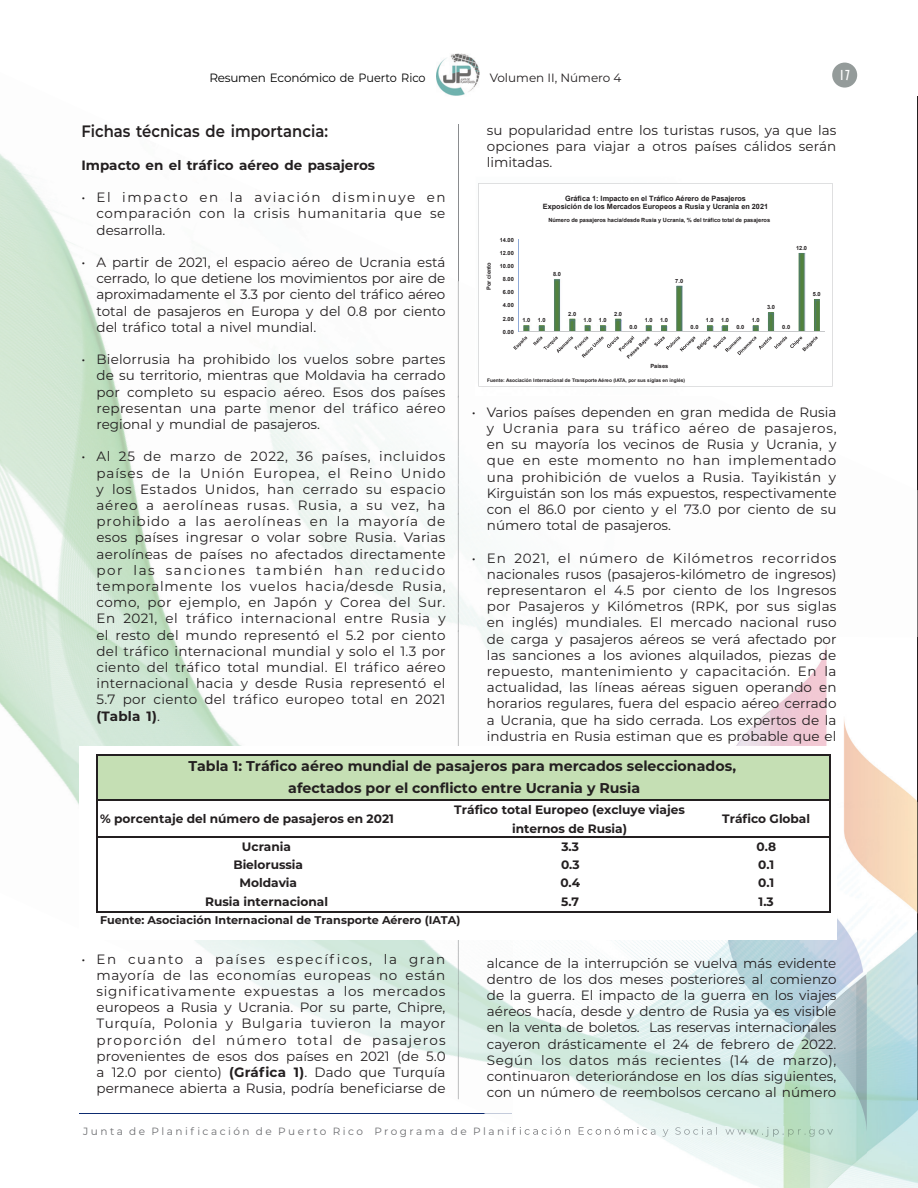
<style>
.page{position:relative;width:918px;height:1188px;background:#fff}
.page>*{position:absolute;margin:0;border:0;box-sizing:border-box;transform-origin:0 0}
.t1{font:600 16.5px "Montserrat";color:#231f20;scale:.9 1}
.t2{font:condensed 15px "Gill Sans";color:#fff}
.t3{font:700 14.25px/22.4px "Montserrat";color:#231f20;text-align:center}
.t4{font:13.5px/16.2px "Montserrat";color:#231f20;text-align:justify}
.t5{font:700 13.5px "Montserrat";color:#231f20}
.t6{font:700 12.15px/19.2px "Montserrat";color:#231f20;text-align:center}
.t7{font:12px "Montserrat";letter-spacing:-.02em;color:#000}
.t8{font:12px "Montserrat";color:#231f20}
.t9{font:700 11.25px "Montserrat";color:#231f20}
.t10{font:10.5px "Montserrat";letter-spacing:.235em;color:#6c6d70}
.t11{font:700 7.35px/8.7px "Arial";color:#231f20;text-align:center}
.t12{font:700 5.7px "Arial";color:#231f20}
.t13{font:700 4.8px "Arial";color:#231f20}
.s1{font-weight:700}
.s2{font-weight:500}
</style>
<div class="page">
<hr style="left:917px;top:96px;width:1px;height:1003px;background:#231f20">
<img style="left:436px;top:54px;width:44px;height:18px">
<hr style="left:79px;top:1113px;width:758px;height:1px;background:#0d2b70">
<img style="left:0;top:72px;width:480px;height:175px">
<img style="left:0;top:247px;width:469px;height:312px">
<img style="left:0;top:364px;width:426px;height:216px">
<img style="left:0;top:482px;width:381px;height:117px">
<img style="left:0;top:599px;width:214px;height:118px">
<img style="left:421px;top:940px;width:92px;height:160px">
<img style="left:12px;top:717px;width:281px;height:279px">
<img style="left:469px;top:1010px;width:44px;height:90px">
<img style="left:917px;top:490px;width:1px;height:147px">
<img style="left:458px;top:281px;width:1px;height:114px">
<img style="left:458px;top:395px;width:1px;height:118px">
<img style="left:458px;top:513px;width:1px;height:117px">
<img style="left:458px;top:630px;width:1px;height:116px">
<img style="left:458px;top:940px;width:1px;height:42px">
<img style="left:458px;top:982px;width:1px;height:117px">
<svg style="left:484px;top:1113px;width:29px;height:1px"></svg>
<div style="left:832px;top:63px;width:25px;height:25px;background:#949b9a;border-radius:50%"></div>
<img style="left:513px;top:637px;width:405px;height:551px">
<img style="left:513px;top:1113px;width:324px;height:1px">
<img style="left:514px;top:1127px;width:203px;height:10px">
<img style="left:725px;top:1127px;width:90px;height:10px">
<img style="left:819px;top:1129px;width:14px;height:6px">
<img style="left:476px;top:177px;width:227px;height:210px">
<svg style="left:478px;top:183px;width:355px;height:203px"></svg>
<div style="left:79px;top:746px;width:757px;height:194px;background:#fff"></div>
<div style="left:97px;top:755px;width:733px;height:45px;background:#c5dfb4"></div>
<hr style="left:96px;top:754px;width:2px;height:159px;background:#231f20">
<hr style="left:829px;top:756px;width:2px;height:157px;background:#231f20">
<hr style="left:98px;top:754px;width:733px;height:2px;background:#231f20">
<hr style="left:98px;top:799px;width:733px;height:2px;background:#231f20">
<hr style="left:98px;top:836px;width:733px;height:2px;background:#231f20">
<hr style="left:98px;top:911px;width:733px;height:2px;background:#231f20">
<p class="t7" style="left:209px;top:69px;width:218px">Resumen Económico de Puerto Rico</p>
<p class="t8" style="left:490px;top:69px;width:133px">Volumen II, Número 4</p>
<p class="t2" style="left:839px;top:66px;width:12px">17</p>
<p class="t1" style="left:82px;top:120px;width:275px">Fichas técnicas de importancia:</p>
<p class="t5" style="left:82px;top:155px;width:295px">Impacto en el tráfico aéreo de pasajeros</p>
<p class="t4" style="left:97px;top:189px;width:351px;text-indent:-15px">• El impacto en la aviación disminuye en comparación con la crisis humanitaria que se desarrolla.</p>
<p class="t4" style="left:97px;top:254px;width:350px;text-indent:-15px">• A partir de 2021, el espacio aéreo de Ucrania está cerrado, lo que detiene los movimientos por aire de aproximadamente el 3.3 por ciento del tráfico aéreo total de pasajeros en Europa y del 0.8 por ciento del tráfico total a nivel mundial.</p>
<p class="t4" style="left:97px;top:351px;width:351px;text-indent:-15px">• Bielorrusia ha prohibido los vuelos sobre partes de su territorio, mientras que Moldavia ha cerrado por completo su espacio aéreo. Esos dos países representan una parte menor del tráfico aéreo regional y mundial de pasajeros.</p>
<p class="t4" style="left:97px;top:448px;width:351px;text-indent:-15px">• Al 25 de marzo de 2022, 36 países, incluidos países de la Unión Europea, el Reino Unido y los Estados Unidos, han cerrado su espacio aéreo a aerolíneas rusas. Rusia, a su vez, ha prohibido a las aerolíneas en la mayoría de esos países ingresar o volar sobre Rusia. Varias aerolíneas de países no afectados directamente por las sanciones también han reducido temporalmente los vuelos hacia/desde Rusia, como, por ejemplo, en Japón y Corea del Sur.<br>En 2021, el tráfico internacional entre Rusia y el resto del mundo representó el 5.2 por ciento del tráfico internacional mundial y solo el 1.3 por ciento del tráfico total mundial. El tráfico aéreo internacional hacia y desde Rusia representó el 5.7 por ciento del tráfico europeo total en 2021 <span class="s1">(Tabla 1)</span>.</p>
<p class="t4" style="left:487px;top:121px;width:351px">su popularidad entre los turistas rusos, ya que las opciones para viajar a otros países cálidos serán limitadas.</p>
<p class="t12" style="left:485px;top:290px;width:29px;rotate:-90deg">Por ciento</p>
<p class="t11" style="left:543px;top:194px;width:227px">Gráfica 1: Impacto en el Tráfico Aérero de Pasajeros<br>Exposición de los Mercados Europeos a Rusia y Ucrania en 2021</p>
<p class="t12" style="left:548px;top:216px;width:223px">Número de pasajeros hacia/desde Rusia y Ucrania, % del tráfico total de pasajeros</p>
<p class="t12" style="left:500px;top:236px;width:16px">14.00</p>
<p class="t12" style="left:500px;top:249px;width:16px">12.00</p>
<p class="t12" style="left:796px;top:244px;width:13px">12.0</p>
<p class="t12" style="left:500px;top:262px;width:16px">10.00</p>
<p class="t12" style="left:503px;top:275px;width:13px">8.00</p>
<p class="t12" style="left:553px;top:270px;width:9px">8.0</p>
<p class="t12" style="left:675px;top:277px;width:9px">7.0</p>
<p class="t12" style="left:503px;top:288px;width:13px">6.00</p>
<p class="t12" style="left:813px;top:290px;width:9px">5.0</p>
<p class="t12" style="left:503px;top:301px;width:13px">4.00</p>
<p class="t12" style="left:767px;top:303px;width:9px">3.0</p>
<p class="t12" style="left:503px;top:315px;width:13px">2.00</p>
<p class="t12" style="left:522px;top:316px;width:9px">1.0</p>
<p class="t12" style="left:538px;top:316px;width:9px">1.0</p>
<p class="t12" style="left:568px;top:310px;width:9px">2.0</p>
<p class="t12" style="left:614px;top:310px;width:9px">2.0</p>
<p class="t12" style="left:584px;top:316px;width:9px">1.0</p>
<p class="t12" style="left:599px;top:316px;width:9px">1.0</p>
<p class="t12" style="left:645px;top:316px;width:9px">1.0</p>
<p class="t12" style="left:660px;top:316px;width:9px">1.0</p>
<p class="t12" style="left:706px;top:316px;width:9px">1.0</p>
<p class="t12" style="left:721px;top:316px;width:9px">1.0</p>
<p class="t12" style="left:752px;top:316px;width:9px">1.0</p>
<p class="t12" style="left:503px;top:328px;width:13px">0.00</p>
<p class="t12" style="left:629px;top:323px;width:9px">0.0</p>
<p class="t12" style="left:691px;top:323px;width:9px">0.0</p>
<p class="t12" style="left:736px;top:323px;width:9px">0.0</p>
<p class="t12" style="left:782px;top:323px;width:9px">0.0</p>
<p class="t12" style="left:650px;top:362px;width:20px">Países</p>
<p class="t13" style="left:487px;top:377px;width:199px">Fuente: Asociación Internacional de Transporte Aéreo (IATA, por sus siglas en inglés)</p>
<p class="t4" style="left:487px;top:404px;width:351px;text-indent:-15px">• Varios países dependen en gran medida de Rusia y Ucrania para su tráfico aéreo de pasajeros, en su mayoría los vecinos de Rusia y Ucrania, y que en este momento no han implementado una prohibición de vuelos a Rusia. Tayikistán y Kirguistán son los más expuestos, respectivamente con el 86.0 por ciento y el 73.0 por ciento de su número total de pasajeros.</p>
<p class="t4" style="left:487px;top:549px;width:351px;text-indent:-15px">• En 2021, el número de Kilómetros recorridos nacionales rusos (pasajeros-kilómetro de ingresos) representaron el 4.5 por ciento de los Ingresos por Pasajeros y Kilómetros (RPK, por sus siglas en inglés) mundiales. El mercado nacional ruso de carga y pasajeros aéreos se verá afectado por las sanciones a los aviones alquilados, piezas de repuesto, mantenimiento y capacitación. En la actualidad, las líneas aéreas siguen operando en horarios regulares, fuera del espacio aéreo cerrado a Ucrania, que ha sido cerrada. Los expertos de la industria en Rusia estiman que es probable que el</p>
<p class="t3" style="left:188px;top:754px;width:549px">Tabla 1: Tráfico aéreo mundial de pasajeros para mercados seleccionados, afectados por el conflicto entre Ucrania y Rusia</p>
<p class="t6" style="left:100px;top:809px;width:295px">% porcentaje del número de pasajeros en 2021</p>
<p class="t6" style="left:454px;top:799px;width:232px">Tráfico total Europeo (excluye viajes internos de Rusia)</p>
<p class="t6" style="left:722px;top:808px;width:89px">Tráfico Global</p>
<p class="t6" style="left:242px;top:836px;width:51px">Ucrania</p>
<p class="t6" style="left:561px;top:836px;width:19px">3.3</p>
<p class="t6" style="left:757px;top:836px;width:21px">0.8</p>
<p class="t6" style="left:233px;top:855px;width:71px">Bielorussia</p>
<p class="t6" style="left:561px;top:855px;width:20px">0.3</p>
<p class="t6" style="left:758px;top:855px;width:18px">0.1</p>
<p class="t6" style="left:240px;top:873px;width:59px">Moldavia</p>
<p class="t6" style="left:560px;top:873px;width:21px">0.4</p>
<p class="t6" style="left:758px;top:873px;width:18px">0.1</p>
<p class="t6" style="left:205px;top:891px;width:124px">Rusia internacional</p>
<p class="t6" style="left:561px;top:891px;width:19px">5.7</p>
<p class="t6" style="left:759px;top:891px;width:17px">1.3</p>
<p class="t9" style="left:100px;top:912px;width:362px">Fuente: Asociación Internacional de Transporte Aérero (IATA)</p>
<p class="t4" style="left:97px;top:950px;width:351px;text-indent:-15px">• En cuanto a países específicos, la gran mayoría de las economías europeas no están significativamente expuestas a los mercados europeos a Rusia y Ucrania. Por su parte, Chipre, Turquía, Polonia y Bulgaria tuvieron la mayor proporción del número total de pasajeros provenientes de esos dos países en 2021 (de 5.0 a 12.0 por ciento) <span class="s1">(Gráfica 1)</span>. Dado que Turquía permanece abierta a Rusia, podría beneficiarse de</p>
<p class="t4" style="left:487px;top:954px;width:351px">alcance de la interrupción se vuelva más evidente dentro de los dos meses posteriores al comienzo de la guerra. El impacto de la guerra en los viajes aéreos hacía, desde y dentro de Rusia ya es visible en la venta de boletos. Las reservas internacionales cayeron drásticamente el 24 de febrero de 2022.<br>Según los datos más recientes (14 de marzo), continuaron deteriorándose en los días siguientes, con un número de reembolsos cercano al número</p>
<p class="t10" style="left:83px;top:1124px;width:751px">Junta de Planificación de Puerto Rico Programa de Planificación Económica y Social www.jp.pr.g<span class="s2">ov</span></p>
</div>
